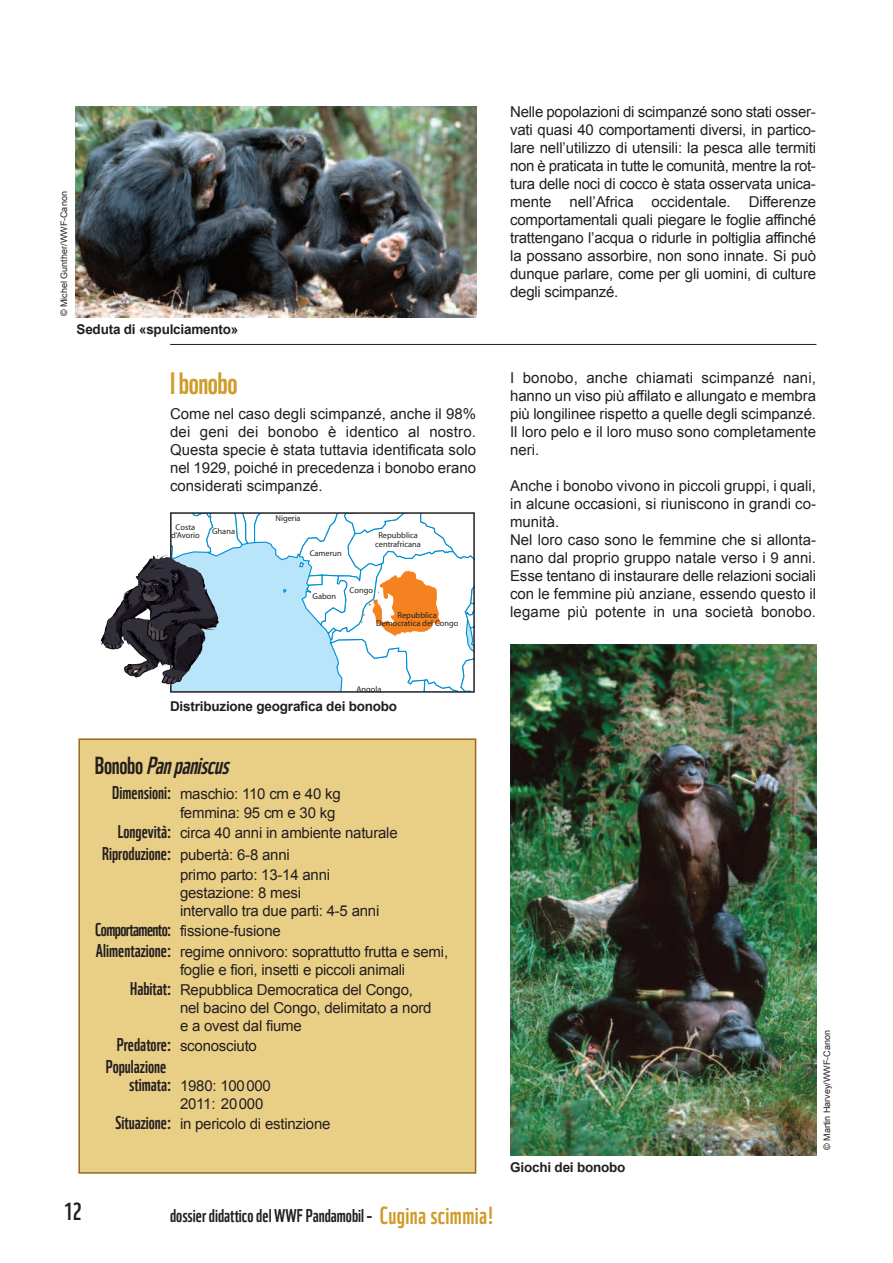
<style>
.page{position:relative;width:893px;height:1263px;background:#fff}
.page>*{position:absolute;margin:0;border:0;box-sizing:border-box;transform-origin:0 0}
.t1{font:30px "WWF";letter-spacing:-.015em;color:#cf9b2a}
.t2{font:italic 24px "WWF";color:#231f20}
.t3{font:24px "WWF";color:#231f20}
.t4{font:18px "WWF";color:#231f20}
.t5{font:15px/18px "Arial";letter-spacing:-.015em;color:#231f20}
.t6{font:700 13.5px "Arial";letter-spacing:-.015em;color:#231f20}
.t7{font:9px "Arial";color:#231f20}
.t8{font:8.4px/8.4px "Myriad Pro";color:#231f20;text-align:center}
.s1{font-style:normal}
.s2{font-family:"WWF";font-size:18px}
.s3{font-size:24px;color:#cf9b2a}
</style>
<div class="page">
<img style="left:76px;top:107px;width:400px;height:210px">
<div style="left:80px;top:740px;width:395px;height:432px;background:#e9ce86"></div>
<div style="left:78px;top:738px;width:398px;height:436px;border:2px solid #99671a"></div>
<svg style="left:173px;top:515px;width:299px;height:175px"></svg>
<div style="left:170px;top:512px;width:305px;height:181px;border:2px solid #231f20"></div>
<img style="left:510px;top:644px;width:307px;height:511px">
<hr style="left:170px;top:344px;width:646px;height:1px;background:#231f20">
<img style="left:101px;top:555px;width:117px;height:86px">
<p class="t7" style="left:59px;top:316px;width:126px;rotate:-90deg">© Michel Gunther/WWF-Canon</p>
<p class="t6" style="left:77px;top:322px;width:163px">Seduta di «spulciamento»</p>
<h1 class="t1" style="left:170px;top:372px;width:69px">Ibonobo</h1>
<p class="t5" style="left:170px;top:405px;width:307px;text-align:justify">Come nel caso degli scimpanzé, anche il 98% dei geni dei bonobo è identico al nostro.<br>Questa specie è stata tuttavia identificata solo nel 1929, poiché in precedenza i bonobo erano considerati scimpanzé.</p>
<p class="t8" style="left:171px;top:523px;width:30px">Costa d’Avorio</p>
<p class="t8" style="left:212px;top:528px;width:24px">Ghana</p>
<p class="t8" style="left:275px;top:515px;width:27px">Nigeria</p>
<p class="t8" style="left:310px;top:550px;width:34px">Camerun</p>
<p class="t8" style="left:313px;top:592px;width:25px">Gabon</p>
<p class="t8" style="left:375px;top:532px;width:47px">Repubblica centrafricana</p>
<p class="t8" style="left:350px;top:587px;width:25px">Congo</p>
<p class="t8" style="left:376px;top:611px;width:84px">Repubblica<br>Democratica del Congo</p>
<p class="t5" style="left:510px;top:103px;width:307px;text-align:justify">Nelle popolazioni di scimpanzé sono stati osser&shy;vati quasi 40 comportamenti diversi, in partico&shy;lare nell’utilizzo di utensili: la pesca alle termiti non è praticata in tutte le comunità, mentre la rot&shy;tura delle noci di cocco è stata osservata unica&shy;mente nell’Africa occidentale. Differenze comportamentali quali piegare le foglie affinché trattengano l’acqua o ridurle in poltiglia affinché la possano assorbire, non sono innate. Si può dunque parlare, come per gli uomini, di culture degli scimpanzé.</p>
<p class="t5" style="left:510px;top:369px;width:307px;text-align:justify">I bonobo, anche chiamati scimpanzé nani, hanno un viso più affilato e allungato e membra più longilinee rispetto a quelle degli scimpanzé.<br>Il loro pelo e il loro muso sono completamente neri.</p>
<p class="t5" style="left:510px;top:477px;width:307px">Anche i bonobo vivono in piccoli gruppi, i quali, in alcune occasioni, si riuniscono in grandi co&shy;munità.<br>Nel loro caso sono le femmine che si allonta&shy;nano dal proprio gruppo natale verso i 9 anni.<br>Esse tentano di instaurare delle relazioni sociali con le femmine più anziane, essendo questo il legame più potente in una società bonobo.</p>
<p class="t8" style="left:356px;top:685px;width:27px">Angola</p>
<p class="t6" style="left:170px;top:699px;width:229px">Distribuzione geografica dei bonobo</p>
<h2 class="t2" style="left:95px;top:757px;width:140px"><span class="s1">B o n o b o</span> Panpaniscus</h2>
<p class="t5" style="left:112px;top:785px;width:230px"><span class="s2">Dimensioni:</span> maschio: 110 cm e 40 kg</p>
<p class="t5" style="left:180px;top:804px;width:157px">femmina: 95 cm e 30 kg</p>
<p class="t5" style="left:118px;top:824px;width:281px"><span class="s2">Longevità:</span> circa 40 anni in ambiente naturale</p>
<p class="t5" style="left:180px;top:845px;width:152px;line-height:19.5px;text-indent:-78px"><span class="s2">Riproduzione:</span> pubertà: 6-8 anni primo parto: 13-14 anni</p>
<p class="t5" style="left:180px;top:883px;width:201px">gestazione: 8 mesi<br>intervallo tra due parti: 4-5 anni</p>
<p class="t5" style="left:95px;top:920px;width:354px;line-height:21.6px"><span class="s2">Comportamento:</span> fissione-fusione<br><span class="s2">Alimentazione:</span> regime onnivoro: soprattutto frutta e semi,</p>
<p class="t5" style="left:130px;top:960px;width:284px;line-height:20.1px;text-indent:50px">foglie e fiori, insetti e piccoli animali<br><span class="s2">Habitat:</span> Repubblica Democratica del Congo,</p>
<p class="t5" style="left:180px;top:999px;width:253px">nel bacino del Congo, delimitato a nord e a ovest dal fiume</p>
<p class="t5" style="left:117px;top:1037px;width:142px"><span class="s2">Predatore:</span> sconosciuto</p>
<p class="t4" style="left:106px;top:1060px;width:62px">Populazione</p>
<p class="t5" style="left:180px;top:1077px;width:92px;text-indent:-51px"><span class="s2">stimata:</span> 1980: 100000<br>2011: 20000</p>
<p class="t5" style="left:115px;top:1115px;width:217px"><span class="s2">Situazione:</span> in pericolo di estinzione</p>
<h2 class="t3" style="left:64px;top:1203px;width:19px">12</h2>
<p class="t4" style="left:170px;top:1209px;width:326px">dossierdidatticodelWWFPandamobil – <span class="s3">Cugina scimmia!</span></p>
<p class="t6" style="left:510px;top:1160px;width:117px">Giochi dei bonobo</p>
<p class="t7" style="left:822px;top:1150px;width:121px;rotate:-90deg">© Martin Harvey/WWF-Canon</p>
</div>
